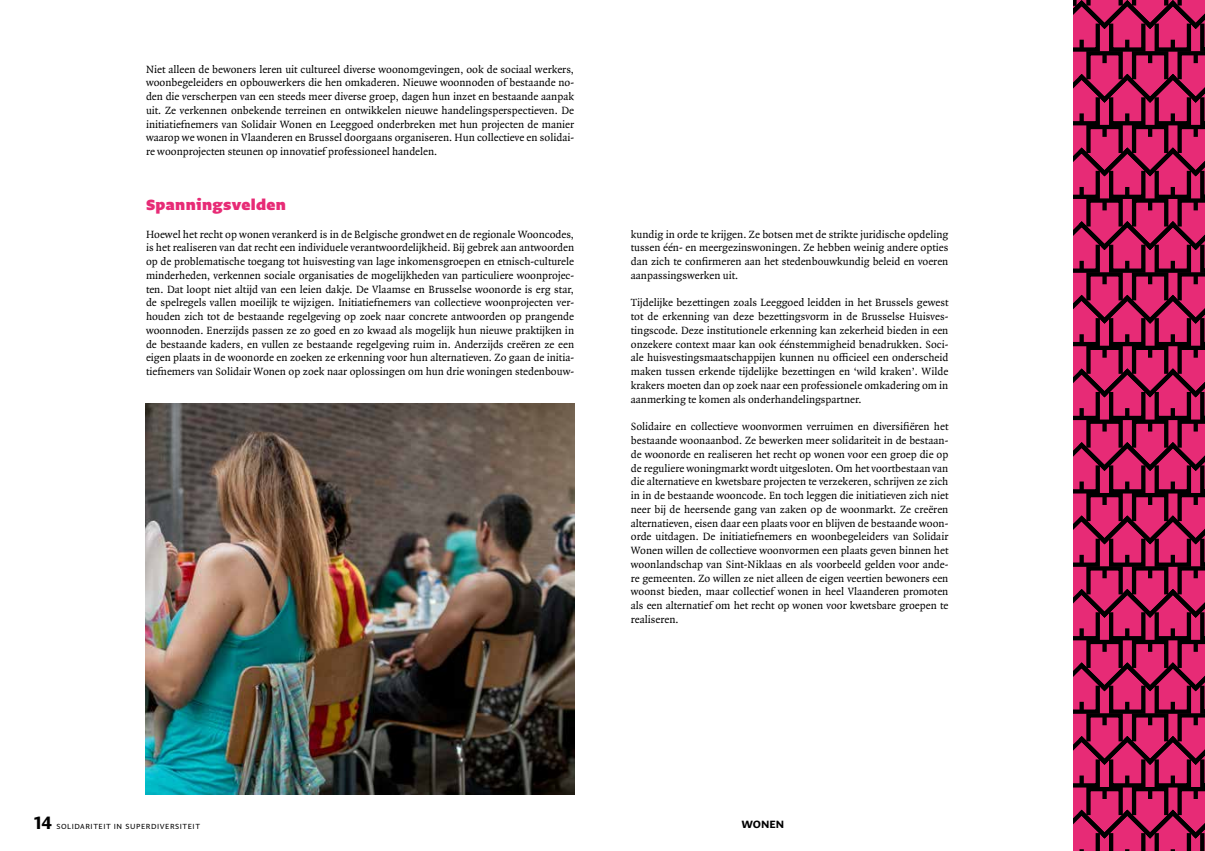
<style>
.page{position:relative;width:1205px;height:851px;background:#fff}
.page>*{position:absolute;margin:0;border:0;box-sizing:border-box;transform-origin:0 0}
.t1{font:700 21.25px "Greta Arabic AR+LT";color:#000}
.t2{font:900 17.5px "Greta Arabic AR+LT";letter-spacing:.02em;color:#e72b76}
.t3{font:700 12.5px "Greta Arabic AR+LT";color:#000}
.t4{font:11.25px/13.8px "Quadraat";color:#000;text-align:justify}
.t5{font:8.75px "Greta Arabic AR+LT";letter-spacing:.06em;color:#000}
</style>
<div class="page">
<img style="left:145px;top:404px;width:429px;height:390px">
<svg style="left:1073px;top:0;width:132px;height:851px;background:#9e1d51"></svg>
<p class="t4" style="left:146px;top:62px;width:430px">Niet alleen de bewoners leren uit cultureel diverse woonomgevingen, ook de sociaal werkers,</p>
<p class="t4" style="left:146px;top:90px;width:430px">den die verscherpen van een steeds meer diverse groep, dagen hun inzet en bestaande aanpak</p>
<p class="t4" style="left:146px;top:76px;width:430px">woonbegeleiders en opbouwerkers die hen omkaderen. Nieuwe woonnoden of bestaande no-</p>
<p class="t4" style="left:146px;top:104px;width:430px">uit. Ze verkennen onbekende terreinen en ontwikkelen nieuwe handelingsperspectieven. De initiatiefnemers van Solidair Wonen en Leeggoed onderbreken met hun projecten de manier</p>
<p class="t4" style="left:146px;top:145px;width:293px">re woonprojecten steunen op innovatiefprofessioneel handelen.</p>
<p class="t4" style="left:146px;top:131px;width:430px">waarop we wonen in Vlaanderen en Brussel doorgaans organiseren. Hun collectieve en solidai-</p>
<h2 class="t2" style="left:146px;top:189px;width:141px">Spanningsvelden</h2>
<p class="t4" style="left:146px;top:227px;width:430px">Hoewel het recht op wonen verankerd is in de Belgische grondwet en de regionale Wooncodes, is het realiseren van dat recht een individuele verantwoordelijkheid. Bij gebrek aan antwoorden op de problematische toegang tot huisvesting van lage inkomensgroepen en etnisch-culturele</p>
<p class="t4" style="left:146px;top:282px;width:430px">ten. Dat loopt niet altijd van een leien dakje. De Vlaamse en Brusselse woonorde is erg star,</p>
<p class="t4" style="left:146px;top:269px;width:430px">minderheden, verkennen sociale organisaties de mogelijkheden van particuliere woonprojec-</p>
<p class="t4" style="left:146px;top:310px;width:430px">houden zich tot de bestaande regelgeving op zoek naar concrete antwoorden op prangende</p>
<p class="t4" style="left:146px;top:296px;width:430px">de spelregels vallen moeilijk te wijzigen. Initiatiefnemers van collectieve woonprojecten ver-</p>
<p class="t4" style="left:146px;top:324px;width:430px">woonnoden. Enerzijds passen ze zo goed en zo kwaad als mogelijk hun nieuwe praktijken in de bestaande kaders, en vullen ze bestaande regelgeving ruim in. Anderzijds creëren ze een</p>
<p class="t4" style="left:146px;top:351px;width:430px">eigen plaats in de woonorde en zoeken ze erkenning voor hun alternatieven. Zo gaan de initia-</p>
<p class="t4" style="left:146px;top:365px;width:430px">tiefnemers van Solidair Wonen op zoek naar oplossingen om hun drie woningen stedenbouw-</p>
<p class="t4" style="left:631px;top:227px;width:319px">kundig in orde te krijgen. Ze botsen met de strikte juridische opdeling</p>
<p class="t4" style="left:631px;top:241px;width:319px">tussen één- en meergezinswoningen. Ze hebben weinig andere opties dan zich te confirmeren aan het stedenbouwkundig beleid en voeren aanpassingswerken uit.</p>
<p class="t4" style="left:631px;top:296px;width:319px">Tijdelijke bezettingen zoals Leeggoed leidden in het Brussels gewest</p>
<p class="t4" style="left:631px;top:324px;width:319px">tingscode. Deze institutionele erkenning kan zekerheid bieden in een</p>
<p class="t4" style="left:631px;top:310px;width:319px">tot de erkenning van deze bezettingsvorm in de Brusselse Huisves-</p>
<p class="t4" style="left:631px;top:351px;width:319px">ale huisvestingsmaatschappijen kunnen nu officieel een onderscheid</p>
<p class="t4" style="left:631px;top:337px;width:319px">onzekere context maar kan ook éénstemmigheid benadrukken. Soci-</p>
<p class="t4" style="left:631px;top:365px;width:319px">maken tussen erkende tijdelijke bezettingen en ‘wild kraken .’ Wilde krakers moeten dan op zoek naar een professionele omkadering om in aanmerking te komen als onderhandelingspartner.</p>
<p class="t4" style="left:631px;top:420px;width:319px">Solidaire en collectieve woonvormen verruimen en diversifiëren het</p>
<p class="t4" style="left:631px;top:447px;width:319px">de woonorde en realiseren het recht op wonen voor een groep die op</p>
<p class="t4" style="left:631px;top:434px;width:319px">bestaande woonaanbod. Ze bewerken meer solidariteit in de bestaan-</p>
<p class="t4" style="left:631px;top:461px;width:319px">de reguliere woningmarkt wordt uitgesloten. Om het voortbestaan van die alternatieve en kwetsbare projecten te verzekeren, schrijven ze zich in in de bestaande wooncode. En toch leggen die initiatieven zich niet neer bij de heersende gang van zaken op de woonmarkt. Ze creëren</p>
<p class="t4" style="left:631px;top:530px;width:319px">orde uitdagen. De initiatiefnemers en woonbegeleiders van Solidair</p>
<p class="t4" style="left:631px;top:516px;width:319px">alternatieven, eisen daar een plaats voor en blijven de bestaande woon-</p>
<p class="t4" style="left:631px;top:544px;width:319px">Wonen willen de collectieve woonvormen een plaats geven binnen het</p>
<p class="t4" style="left:631px;top:571px;width:319px">re gemeenten. Zo willen ze niet alleen de eigen veertien bewoners een</p>
<p class="t4" style="left:631px;top:557px;width:319px">woonlandschap van Sint-Niklaas en als voorbeeld gelden voor ande-</p>
<p class="t4" style="left:631px;top:585px;width:319px">woonst bieden, maar collectief wonen in heel Vlaanderen promoten als een alternatief om het recht op wonen voor kwetsbare groepen te realiseren.</p>
<h1 class="t1" style="left:34px;top:803px;width:20px">14</h1>
<p class="t5" style="left:56px;top:818px;width:145px">SOLIDARITEIT IN SUPERDIVERSITEIT</p>
<p class="t3" style="left:741px;top:813px;width:44px">WONEN</p>
</div>
